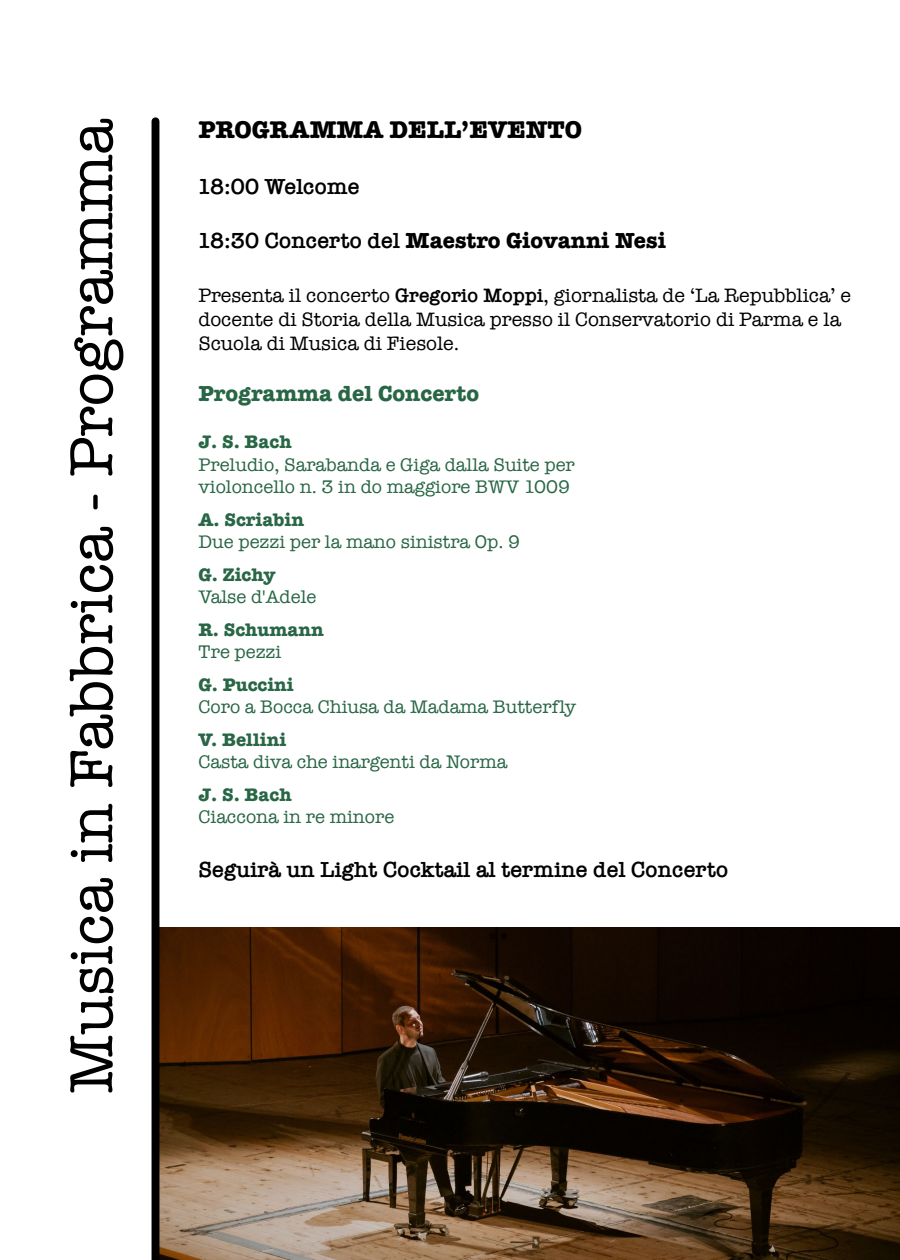
<style>
.page{position:relative;width:900px;height:1260px;background:#fff}
.page>*{position:absolute;margin:0;border:0;box-sizing:border-box;transform-origin:0 0}
.t1{font:62.5px "American Typewriter";color:#000}
.t2{font:700 25px "American Typewriter";color:#000}
.t3{font:600 22.5px "American Typewriter";color:#000}
.t4{font:700 22.5px "American Typewriter";color:#000}
.t5{font:700 22.5px "American Typewriter";color:#286645}
.t6{font:20px/24px "American Typewriter";color:#000}
.t7{font:18.75px/22.5px "American Typewriter";color:#286645}
.t8{font:700 18.75px "American Typewriter";color:#286645}
.s1{font-weight:600}
</style>
<div class="page">
<img style="left:159px;top:927px;width:741px;height:333px">
<div style="left:152px;top:121px;width:7px;height:1139px;background:#000"></div>
<h1 class="t1" style="left:44px;top:1094px;width:976px;rotate:-90deg">Musica in Fabbrica - Programma</h1>
<h2 class="t2" style="left:198px;top:108px;width:385px">PROGRAMMA DELL’EVENTO</h2>
<p class="t3" style="left:197px;top:169px;width:164px">18:00 Welcome</p>
<p class="t4" style="left:197px;top:221px;width:470px"><span class="s1">18:30 Concerto del</span> Maestro Giovanni Nesi</p>
<p class="t6" style="left:198px;top:283px;width:654px">Presenta il concerto <span class="s1">Gregorio Moppi</span>, giornalista de ‘La Repubblica’ e docente di Storia della Musica presso il Conservatorio di Parma e la<br>Scuola di Musica di Fiesole.</p>
<p class="t5" style="left:198px;top:374px;width:282px">Programma del Concerto</p>
<p class="t8" style="left:199px;top:426px;width:95px">J. S. Bach</p>
<p class="t7" style="left:199px;top:453px;width:378px">Preludio, Sarabanda e Giga dalla Suite per violoncello n. 3 in do maggiore BWV 1009</p>
<p class="t8" style="left:199px;top:503px;width:107px">A. Scriabin</p>
<p class="t7" style="left:199px;top:530px;width:323px">Due pezzi per la mano sinistra Op. 9</p>
<p class="t8" style="left:199px;top:558px;width:78px">G. Zichy</p>
<p class="t7" style="left:199px;top:585px;width:119px">Valse d'Adele</p>
<p class="t8" style="left:199px;top:613px;width:127px">R. Schumann</p>
<p class="t7" style="left:199px;top:640px;width:84px">Tre pezzi</p>
<p class="t8" style="left:199px;top:668px;width:97px">G. Puccini</p>
<p class="t7" style="left:199px;top:695px;width:379px">Coro a Bocca Chiusa da Madama Butterfly</p>
<p class="t8" style="left:199px;top:723px;width:89px">V. Bellini</p>
<p class="t7" style="left:199px;top:750px;width:310px">Casta diva che inargenti da Norma</p>
<p class="t8" style="left:199px;top:778px;width:95px">J. S. Bach</p>
<p class="t7" style="left:199px;top:805px;width:197px">Ciaccona in re minore</p>
<p class="t3" style="left:198px;top:853px;width:531px">Seguirà un Light Cocktail al termine del Concerto</p>
</div>
